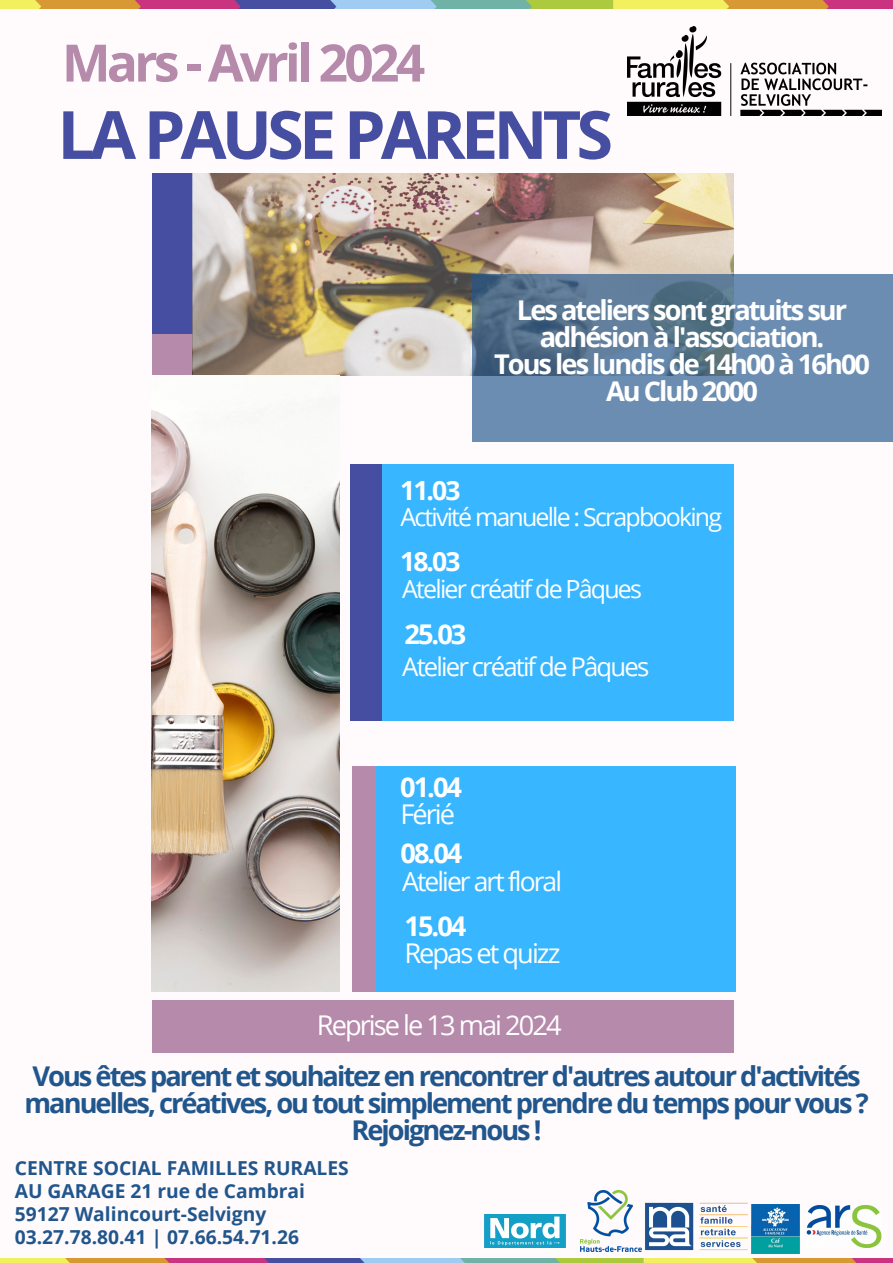
<style>
.page{position:relative;width:893px;height:1263px;background:#fffafc}
.page>*{position:absolute;margin:0;border:0;box-sizing:border-box;transform-origin:0 0}
.t1{font:700 66.6px "Open Sans";letter-spacing:-.07em;color:#464ea2}
.t2{font:700 51.6px "Open Sans";letter-spacing:-.07em;color:#b58aaa}
.t3{font:700 27.22px/27.1px "Open Sans";letter-spacing:-.075em;color:#21568c;text-align:center}
.t4{font:700 27.22px/27px "Open Sans";letter-spacing:-.075em;color:#fff;text-align:center}
.t5{font:27.22px "Open Sans";letter-spacing:-.075em;color:#fff}
.t6{font:26.47px "Open Sans";letter-spacing:-.075em;color:#fff}
.t7{font:700 26.47px "Open Sans";letter-spacing:-.07em;color:#fff}
.t8{font:25.72px "Open Sans";letter-spacing:-.075em;color:#fff}
.t9{font:24.97px "Open Sans";letter-spacing:-.075em;color:#fff}
.t10{font:700 19.27px "Open Sans";color:#21568c}
</style>
<div class="page">
<div style="left:152px;top:173px;width:40px;height:162px;background:#464ea2"></div>
<div style="left:374px;top:464px;width:359px;height:257px;background:#38b6ff"></div>
<div style="left:350px;top:464px;width:31px;height:257px;background:#464ea2"></div>
<div style="left:152px;top:335px;width:40px;height:40px;background:#b58aaa"></div>
<img style="left:192px;top:173px;width:541px;height:202px">
<img style="left:152px;top:410px;width:188px;height:582px">
<img style="left:0;top:0;width:893px;height:9px">
<img style="left:0;top:1258px;width:893px;height:5px">
<img style="left:627px;top:26px;width:254px;height:89px">
<div style="left:376px;top:766px;width:359px;height:225px;background:#38b6ff"></div>
<div style="left:352px;top:766px;width:24px;height:225px;background:#b58aaa"></div>
<div style="left:152px;top:1001px;width:581px;height:52px;background:#b58aaa"></div>
<img style="left:806px;top:1205px;width:75px;height:43px">
<img style="left:751px;top:1205px;width:49px;height:49px">
<img style="left:645px;top:1202px;width:103px;height:48px">
<img style="left:580px;top:1190px;width:61px;height:61px">
<img style="left:485px;top:1214px;width:81px;height:33px">
<svg style="left:472px;top:274px;width:421px;height:167px;background:#6382a3"></svg>
<h4 class="t2" style="left:62px;top:26px;width:365px">Mars - Avril 2024</h4>
<h3 class="t1" style="left:57px;top:88px;width:557px">LA PAUSE PARENTS</h3>
<p class="t4" style="left:494px;top:295px;width:377px">Les ateliers sont gratuits sur adhésion à l'association.<br>Tous les lundis de 14h00 à 16h00<br>Au Club 2000</p>
<p class="t7" style="left:400px;top:472px;width:62px">11.03</p>
<p class="t9" style="left:400px;top:500px;width:323px">Activité manuelle : Scrapbooking</p>
<p class="t7" style="left:400px;top:543px;width:62px">18.03</p>
<p class="t9" style="left:402px;top:572px;width:241px">Atelier créatif de Pâques</p>
<h3 class="t4" style="left:404px;top:620px;width:63px">25.03</h3>
<h4 class="t8" style="left:402px;top:649px;width:248px">Atelier créatif de Pâques</h4>
<h4 class="t4" style="left:400px;top:773px;width:63px">01.04</h4>
<h3 class="t5" style="left:400px;top:794px;width:56px">Férié</h3>
<h4 class="t4" style="left:400px;top:838px;width:63px">08.04</h4>
<h3 class="t6" style="left:402px;top:862px;width:161px">Atelier art floral</h3>
<p class="t4" style="left:404px;top:911px;width:63px">15.04</p>
<p class="t5" style="left:404px;top:933px;width:157px">Repas et quizz</p>
<p class="t5" style="left:317px;top:1006px;width:246px">Reprise le 13 mai 2024</p>
<p class="t3" style="left:25px;top:1062px;width:845px">Vous êtes parent et souhaitez en rencontrer d'autres autour d'activités manuelles, créatives, ou tout simplement prendre du temps pour vous ?<br>Rejoignez-nous !</p>
<h4 class="t10" style="left:15px;top:1155px;width:336px">CENTRE SOCIAL FAMILLES RURALES</h4>
<h4 class="t10" style="left:15px;top:1177px;width:292px">AU GARAGE 21 rue de Cambrai</h4>
<h3 class="t10" style="left:15px;top:1200px;width:253px">59127 Walincourt-Selvigny</h3>
<p class="t10" style="left:15px;top:1223px;width:286px">03.27.78.80.41 | 07.66.54.71.26</p>
</div>
